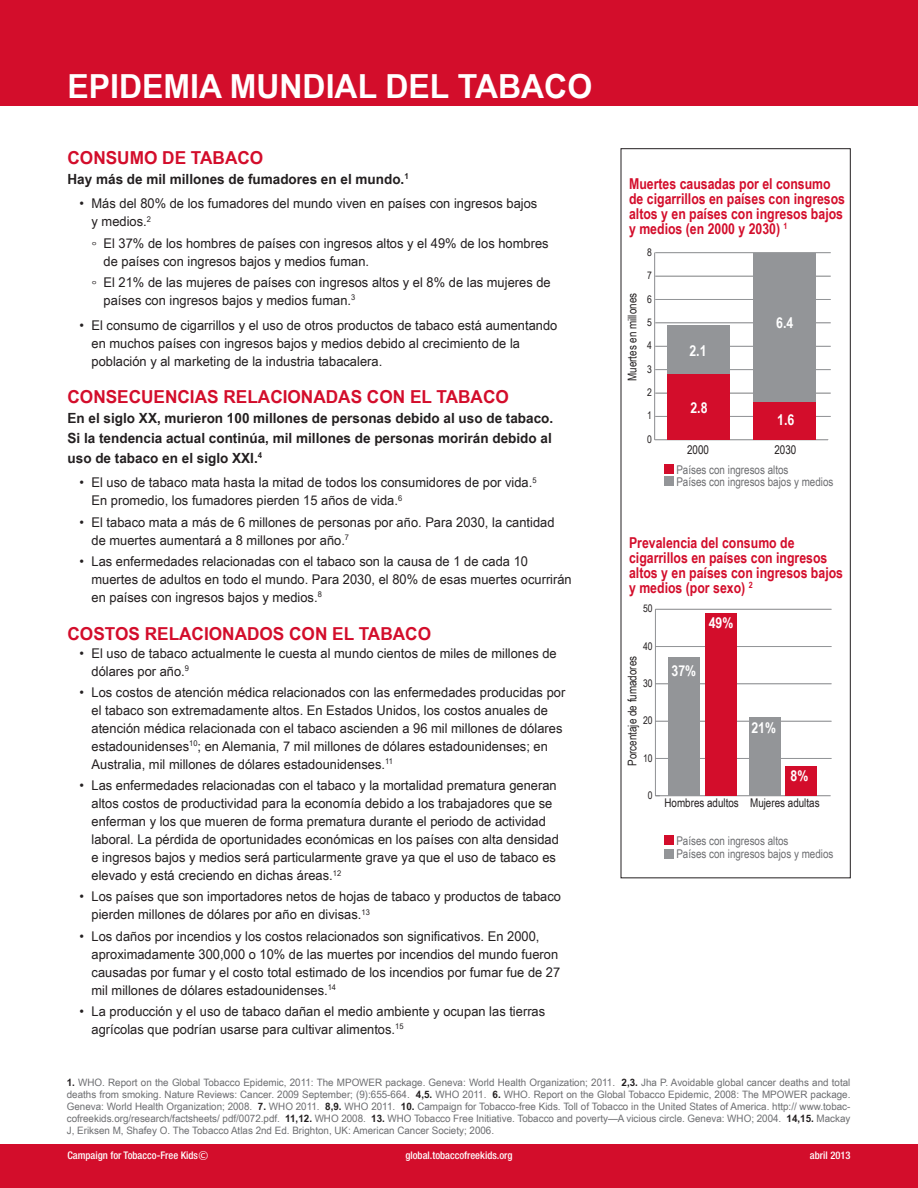
<style>
.page{position:relative;width:918px;height:1188px;background:#fff}
.page>*{position:absolute;margin:0;border:0;box-sizing:border-box;transform-origin:0 0}
.t1{font:700 33.15px "Arial Narrow";color:#fff;scale:1.18 1}
.t2{font:700 17.85px "Arial Narrow";color:#d30d2b;scale:1.18 1}
.t3{font:700 15px/15px "Arial Narrow";color:#d30d2b}
.t4{font:700 15px "Arial Narrow";color:#fff}
.t5{font:700 14.1px/19.8px "Arial Narrow";color:#231f20;text-align:justify;scale:1.18 1}
.t6{font:13.35px/18px "Arial Narrow";color:#231f20;scale:1.18 1}
.t7{font:12px/19.8px "Arial Narrow";color:#6c6d70}
.t8{font:12px "Arial Narrow";color:#231f20}
.t9{font:500 condensed 10.5px "Helvetica Neue";color:#fff}
.t10{font:10.5px "Arial Narrow";color:#231f20}
.t11{font:10.2px/12px "Arial Narrow";color:#6c6d70;text-align:justify;scale:1.18 1}
.s1{color:#231f20}
.s2{font-weight:700;color:#231f20}
.s3{font-family:"Verdana";font-weight:400;font-stretch:normal}
</style>
<div class="page">
<div style="left:0;top:1144px;width:918px;height:44px;background:#d30d2b"></div>
<div style="left:0;top:0;width:918px;height:106px;background:#d30d2b"></div>
<hr style="left:655px;top:440px;width:173px;height:1px;background:#939598">
<hr style="left:654px;top:253px;width:1px;height:187px;background:#939598">
<hr style="left:655px;top:416px;width:176px;height:1px;background:#939598">
<hr style="left:655px;top:393px;width:176px;height:1px;background:#939598">
<hr style="left:655px;top:369px;width:176px;height:1px;background:#939598">
<hr style="left:655px;top:346px;width:176px;height:1px;background:#939598">
<hr style="left:655px;top:323px;width:176px;height:1px;background:#939598">
<hr style="left:655px;top:299px;width:176px;height:1px;background:#939598">
<hr style="left:655px;top:276px;width:176px;height:1px;background:#939598">
<hr style="left:655px;top:252px;width:176px;height:1px;background:#939598">
<div style="left:667px;top:325px;width:62px;height:49px;background:#939598"></div>
<div style="left:753px;top:253px;width:63px;height:149px;background:#939598"></div>
<div style="left:667px;top:374px;width:62px;height:66px;background:#d30d2b"></div>
<div style="left:753px;top:402px;width:63px;height:38px;background:#d30d2b"></div>
<div style="left:664px;top:465px;width:9px;height:9px;background:#d30d2b"></div>
<div style="left:664px;top:477px;width:9px;height:9px;background:#939598"></div>
<hr style="left:655px;top:796px;width:176px;height:1px;background:#939598">
<hr style="left:655px;top:609px;width:1px;height:187px;background:#939598">
<hr style="left:655px;top:758px;width:177px;height:1px;background:#939598">
<hr style="left:655px;top:721px;width:177px;height:1px;background:#939598">
<hr style="left:655px;top:684px;width:177px;height:1px;background:#939598">
<hr style="left:655px;top:646px;width:177px;height:1px;background:#939598">
<hr style="left:655px;top:609px;width:177px;height:1px;background:#939598">
<div style="left:669px;top:658px;width:31px;height:138px;background:#939598"></div>
<div style="left:705px;top:613px;width:32px;height:183px;background:#d30d2b"></div>
<div style="left:749px;top:717px;width:32px;height:79px;background:#939598"></div>
<div style="left:785px;top:766px;width:32px;height:30px;background:#d30d2b"></div>
<div style="left:664px;top:835px;width:9px;height:10px;background:#d30d2b"></div>
<div style="left:664px;top:849px;width:9px;height:9px;background:#939598"></div>
<p class="t1" style="left:68px;top:62px;width:446px">EPIDEMIA MUNDIAL DEL TABACO</p>
<p class="t2" style="left:68px;top:144px;width:167px">CONSUMO DE TABACO</p>
<p class="t5" style="left:68px;top:168px;width:291px">Hay más de mil millones de fumadores en el mundo.<sup>1</sup></p>
<p class="t6" style="left:92px;top:194px;width:379px;text-indent:-12px">• Más del 80% de los fumadores del mundo viven en países con ingresos bajos y medios.<sup>2</sup></p>
<p class="t6" style="left:104px;top:233px;width:379px;text-indent:-12px">◦ El 37% de los hombres de países con ingresos altos y el 49% de los hombres de países con ingresos bajos y medios fuman.</p>
<p class="t6" style="left:104px;top:273px;width:381px;text-indent:-12px">◦ El 21% de las mujeres de países con ingresos altos y el 8% de las mujeres de países con ingresos bajos y medios fuman.<sup>3</sup></p>
<p class="t6" style="left:92px;top:315px;width:396px;text-indent:-12px">• El consumo de cigarrillos y el uso de otros productos de tabaco está aumentando en muchos países con ingresos bajos y medios debido al crecimiento de la población y al marketing de la industria tabacalera.</p>
<p class="t2" style="left:68px;top:384px;width:375px">CONSECUENCIAS RELACIONADAS CON EL TABACO</p>
<p class="t5" style="left:68px;top:408px;width:413px">En el siglo XX, murieron 100 millones de personas debido al uso de tabaco.<br>Si la tendencia actual continúa, mil millones de personas morirán debido al uso de tabaco en el siglo XXI.<sup>4</sup></p>
<p class="t6" style="left:92px;top:473px;width:379px;text-indent:-12px">• El uso de tabaco mata hasta la mitad de todos los consumidores de por vida.<sup>5<br></sup>En promedio, los fumadores pierden 15 años de vida.<sup>6</sup></p>
<p class="t6" style="left:92px;top:512px;width:394px;text-indent:-12px">• El tabaco mata a más de 6 millones de personas por año. Para 2030, la cantidad de muertes aumentará a 8 millones por año.<sup>7</sup></p>
<p class="t6" style="left:92px;top:552px;width:409px;text-indent:-12px">• Las enfermedades relacionadas con el tabaco son la causa de 1 de cada 10 muertes de adultos en todo el mundo. Para 2030, el 80% de esas muertes ocurrirán en países con ingresos bajos y medios.<sup>8</sup></p>
<p class="t2" style="left:68px;top:620px;width:310px">COSTOS RELACIONADOS CON EL TABACO</p>
<p class="t6" style="left:92px;top:643px;width:396px;text-indent:-12px">• El uso de tabaco actualmente le cuesta al mundo cientos de miles de millones de dólares por año.<sup>9</sup></p>
<p class="t6" style="left:92px;top:683px;width:403px;text-indent:-12px">• Los costos de atención médica relacionados con las enfermedades producidas por el tabaco son extremadamente altos. En Estados Unidos, los costos anuales de atención médica relacionada con el tabaco ascienden a 96 mil millones de dólares estadounidenses<sup>10</sup>; en Alemania, 7 mil millones de dólares estadounidenses; en Australia, mil millones de dólares estadounidenses.<sup>11</sup></p>
<p class="t6" style="left:92px;top:776px;width:398px;text-indent:-12px">• Las enfermedades relacionadas con el tabaco y la mortalidad prematura generan altos costos de productividad para la economía debido a los trabajadores que se enferman y los que mueren de forma prematura durante el periodo de actividad laboral. La pérdida de oportunidades económicas en los países con alta densidad e ingresos bajos y medios será particularmente grave ya que el uso de tabaco es elevado y está creciendo en dichas áreas.<sup>12</sup></p>
<p class="t6" style="left:92px;top:887px;width:399px;text-indent:-12px">• Los países que son importadores netos de hojas de tabaco y productos de tabaco pierden millones de dólares por año en divisas.<sup>13</sup></p>
<p class="t6" style="left:92px;top:926px;width:399px;text-indent:-12px">• Los daños por incendios y los costos relacionados son significativos. En 2000, aproximadamente 300,000 o 10% de las muertes por incendios del mundo fueron causadas por fumar y el costo total estimado de los incendios por fumar fue de 27 mil millones de dólares estadounidenses.<sup>14</sup></p>
<p class="t6" style="left:92px;top:1002px;width:386px;text-indent:-12px">• La producción y el uso de tabaco dañan el medio ambiente y ocupan las tierras agrícolas que podrían usarse para cultivar alimentos.<sup>15</sup></p>
<p class="t3" style="left:629px;top:175px;width:218px">Muertes causadas por el consumo de cigarrillos en países con ingresos altos y en países con ingresos bajos y medios (en 2000 y 2030) <sup>1</sup></p>
<p class="t10" style="left:647px;top:244px;width:6px">8</p>
<p class="t8" style="left:623px;top:381px;width:90px;rotate:-90deg">Muertes en millones</p>
<p class="t10" style="left:647px;top:268px;width:6px">7</p>
<p class="t10" style="left:647px;top:291px;width:6px">6</p>
<p class="t10" style="left:647px;top:315px;width:6px">5</p>
<p class="t10" style="left:647px;top:338px;width:6px">4</p>
<p class="t10" style="left:647px;top:361px;width:6px">3</p>
<p class="t10" style="left:647px;top:385px;width:6px">2</p>
<p class="t10" style="left:647px;top:408px;width:6px">1</p>
<p class="t10" style="left:647px;top:431px;width:6px">0</p>
<p class="t4" style="left:689px;top:340px;width:19px">2.1</p>
<p class="t4" style="left:690px;top:397px;width:19px">2.8</p>
<p class="t4" style="left:776px;top:311px;width:19px">6.4</p>
<p class="t4" style="left:777px;top:408px;width:19px">1.6</p>
<p class="t7" style="left:676px;top:439px;width:121px;text-indent:98px"><span class="s1">2030<br></span>Países con ingresos altos</p>
<p class="t7" style="left:676px;top:471px;width:158px">Países con ingresos bajos y medios</p>
<p class="t8" style="left:687px;top:441px;width:23px">2000</p>
<p class="t3" style="left:629px;top:534px;width:215px">Prevalencia del consumo de cigarrillos en países con ingresos altos y en países con ingresos bajos y medios (por sexo) <sup>2</sup></p>
<p class="t10" style="left:643px;top:601px;width:11px">50</p>
<p class="t10" style="left:643px;top:638px;width:11px">40</p>
<p class="t8" style="left:623px;top:766px;width:111px;rotate:-90deg">Porcentaje de fumadores</p>
<p class="t10" style="left:643px;top:676px;width:11px">30</p>
<p class="t10" style="left:643px;top:713px;width:11px">20</p>
<p class="t10" style="left:643px;top:750px;width:11px">10</p>
<p class="t10" style="left:648px;top:787px;width:6px">0</p>
<p class="t4" style="left:709px;top:612px;width:26px">49%</p>
<p class="t4" style="left:672px;top:659px;width:26px">37%</p>
<p class="t4" style="left:751px;top:716px;width:26px">21%</p>
<p class="t4" style="left:791px;top:764px;width:19px">8%</p>
<p class="t8" style="left:665px;top:794px;width:157px">Hombres adultos Mujeres adultas</p>
<p class="t7" style="left:676px;top:833px;width:158px;line-height:13.5px">Países con ingresos altos<br>Países con ingresos bajos y medios</p>
<p class="t11" style="left:67px;top:1076px;width:666px"><span class="s2">1.</span> WHO. Report on the Global Tobacco Epidemic, 2011: The MPOWER package. Geneva: World Health Organization; 2011. <span class="s2">2,3.</span> Jha P. Avoidable global cancer deaths and total deaths from smoking. Nature Reviews: Cancer. 2009 September; (9):655-664. <span class="s2">4,5.</span> WHO 2011. <span class="s2">6.</span> WHO. Report on the Global Tobacco Epidemic, 2008: The MPOWER package.<br>Geneva: World Health Organization; 2008. <span class="s2">7.</span> WHO 2011. <span class="s2">8,9.</span> WHO 2011. <span class="s2">10.</span> Campaign for Tobacco-free Kids. Toll of Tobacco in the United States of America. http:// www.tobac&shy;cofreekids.org/research/factsheets/ pdf/0072.pdf. <span class="s2">11,12.</span> WHO 2008. <span class="s2">13.</span> WHO Tobacco Free Initiative. Tobacco and poverty—A vicious circle. Geneva: WHO; 2004. <span class="s2">14,15.</span> Mackay J, Eriksen M, Shafey O. The Tobacco Atlas 2nd Ed. Brighton, UK: American Cancer Society; 2006.</p>
<p class="t9" style="left:68px;top:1149px;width:143px">Campaign for Tobacco-Free Kids<span class="s3">©</span></p>
<p class="t9" style="left:405px;top:1149px;width:109px">global.tobaccofreekids.org</p>
<p class="t9" style="left:810px;top:1149px;width:42px">abril 2013</p>
</div>
